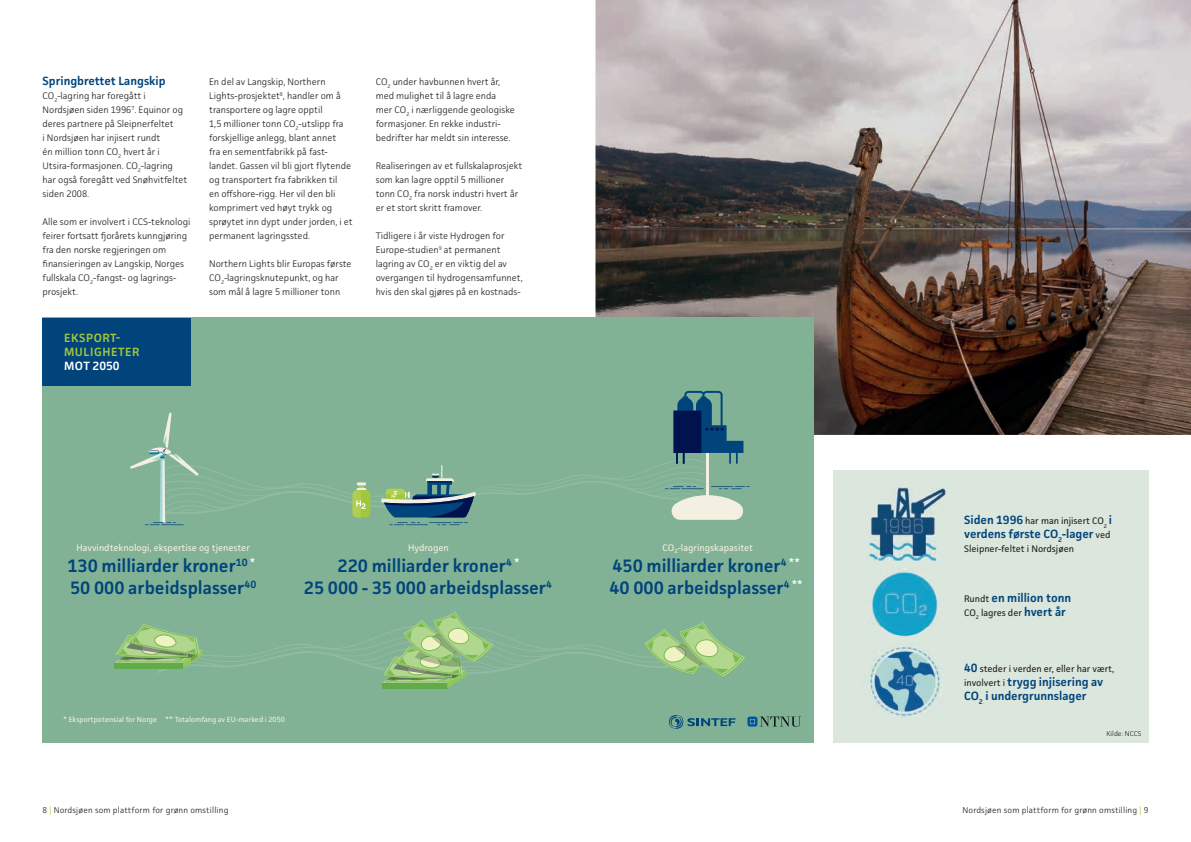
<style>
.page{position:relative;width:1191px;height:842px;background:#fff}
.page>*{position:absolute;margin:0;border:0;box-sizing:border-box;transform-origin:0 0}
.t1{font:600 18px/21.6px "Facit";color:#00447b}
.t2{font:600 12px/14px "Facit";color:#00447b}
.t3{font:600 12px/14px "Facit";letter-spacing:.05em;color:#a1c73a}
.t4{font:600 12px "Facit";color:#fff}
.t5{font:300 9.5px/14px "Facit";color:#231f20}
.t6{font:9.5px "Facit";color:#231f20}
.t7{font:9.5px "Facit";color:#f3efe1}
.t8{font:300 8.5px "Facit";letter-spacing:.02em;color:#231f20}
.t9{font:7.5px "Facit";color:#f3efe1}
.t10{font:300 7px "Facit";color:#231f20}
.s1{font-weight:600;font-size:12px;color:#00447b}
.s2{font-weight:400;font-size:9.5px;color:#231f20}
.s3{color:#a1c73a}
</style>
<div class="page">
<div style="left:833px;top:470px;width:315px;height:273px;background:#dbe6dd"></div>
<img style="left:867px;top:487px;width:80px;height:74px">
<img style="left:868px;top:571px;width:74px;height:56px">
<img style="left:865px;top:627px;width:78px;height:90px">
<img style="left:595px;top:0;width:596px;height:435px">
<div style="left:43px;top:318px;width:771px;height:425px;background:#81b296"></div>
<svg style="left:130px;top:391px;width:620px;height:134px"></svg>
<svg style="left:115px;top:612px;width:630px;height:76px"></svg>
<div style="left:43px;top:318px;width:148px;height:68px;background:#00447b"></div>
<svg style="left:669px;top:715px;width:66px;height:14px"></svg>
<svg style="left:747px;top:716px;width:54px;height:11px"></svg>
<p class="t2" style="left:43px;top:73px;width:125px">Springbrettet Langskip</p>
<p class="t5" style="left:43px;top:88px;width:146px">CO<sub>2</sub>-lagring har foregått i<br>Nordsjøen siden 1996<sup>7</sup>. Equinor og deres partnere på Sleipnerfeltet<br>i Nord sjøen har injisert rundt<br>én million tonn CO<sub>2</sub> hvert år i<br>Utsira- formasjonen. CO<sub>2</sub>-lagring har også foregått ved Snøhvitfeltet siden 2008.</p>
<p class="t5" style="left:43px;top:214px;width:149px">Alle som er involvert i CCS-teknologi feirer fortsatt fjorårets kunngjøring fra den norske regjeringen om finansieringen av Langskip, Norges fullskala CO<sub>2</sub>-fangst- og lagrings&shy;prosjekt.</p>
<p class="t3" style="left:64px;top:331px;width:77px">EKSPORT-<br>MULIGHETER</p>
<p class="t4" style="left:64px;top:359px;width:57px">MOT 2050</p>
<p class="t5" style="left:209px;top:74px;width:145px">En del av Langskip, Northern<br>Lights-prosjektet<sup>8</sup>, handler om å transportere og lagre opptil<br>1,5 millioner tonn CO<sub>2</sub>-utslipp fra forskjellige anlegg, blant annet<br>fra en sementfabrikk på fast&shy;landet. Gassen vil bli gjort flytende og transportert fra fabrikken til<br>en offshore-rigg. Her vil den bli komprimert ved høyt trykk og sprøytet inn dypt under jorden, i et permanent lagringssted.</p>
<p class="t5" style="left:209px;top:256px;width:144px">Northern Lights blir Europas første<br>CO<sub>2</sub>-lagrings knutepunkt, og har som mål å lagre 5 millioner tonn</p>
<p class="t5" style="left:376px;top:74px;width:141px">CO<sub>2</sub> under havbunnen hvert år, med mulighet til å lagre enda mer CO<sub>2</sub> i nærliggende geologiske formasjoner. En rekke industri&shy;bedrifter har meldt sin interesse.</p>
<p class="t5" style="left:376px;top:158px;width:148px">Realiseringen av et fullskalaprosjekt som kan lagre opptil 5 millioner tonn CO<sub>2</sub> fra norsk industri hvert år er et stort skritt framover.</p>
<p class="t5" style="left:376px;top:228px;width:148px">Tidligere i år viste Hydrogen for Europe-studien<sup>9</sup> at permanent lagring av CO<sub>2</sub> er en viktig del av over gangen til hydrogensamfunnet, hvis den skal gjøres på en kostnads-</p>
<p class="t7" style="left:76px;top:541px;width:175px">Havvindteknologi, ekspertise og tjenester</p>
<h1 class="t1" style="left:67px;top:555px;width:190px">130 milliarder kroner<sup>10</sup> <sup>*<br></sup>50 000 arbeidsplasser<sup>40</sup></h1>
<p class="t7" style="left:408px;top:541px;width:42px">Hydrogen</p>
<h1 class="t1" style="left:304px;top:555px;width:249px;text-align:center">220 milliarder kroner<sup>4</sup> <sup>*<br></sup>25 000 - 35 000 arbeidsplasser<sup>4</sup></h1>
<p class="t9" style="left:63px;top:715px;width:223px">* Eksportpotensial for Norge ** Totalomfang av EU-marked i 2050</p>
<p class="t7" style="left:662px;top:541px;width:92px">CO₂-lagringskapasitet</p>
<h1 class="t1" style="left:609px;top:555px;width:195px">450 milliarder kroner<sup>4</sup> <sup>**<br></sup>40 000 arbeidsplasser<sup>4</sup> <sup>**</sup></h1>
<p class="t6" style="left:964px;top:515px;width:149px"><span class="s1">Siden 1996</span> har man injisert CO<sub>2</sub> <span class="s1">i</span></p>
<p class="t2" style="left:964px;top:527px;width:148px">verdens første CO<sub>2</sub>- lager <span class="s2">ved</span></p>
<p class="t6" style="left:964px;top:543px;width:111px">Sleipner-feltet i Nordsjøen</p>
<p class="t2" style="left:964px;top:591px;width:108px"><span class="s2">Rundt</span> en million tonn</p>
<p class="t6" style="left:964px;top:607px;width:103px">CO<sub>2</sub> lagres der <span class="s1">hvert år</span></p>
<p class="t6" style="left:964px;top:663px;width:152px"><span class="s1">40</span> steder i verden er, eller har vært,</p>
<p class="t2" style="left:964px;top:675px;width:141px"><span class="s2">involvert i</span> trygg injisering av<br>CO<sub>2</sub> i undergrunnslager</p>
<p class="t10" style="left:1106px;top:729px;width:36px">Kilde: NCCS</p>
<p class="t8" style="left:43px;top:805px;width:187px">8 <span class="s3">|</span> Nordsjøen som plattform for grønn omstilling</p>
<p class="t8" style="left:962px;top:805px;width:187px">Nordsjøen som plattform for grønn omstilling <span class="s3">|</span> 9</p>
</div>
